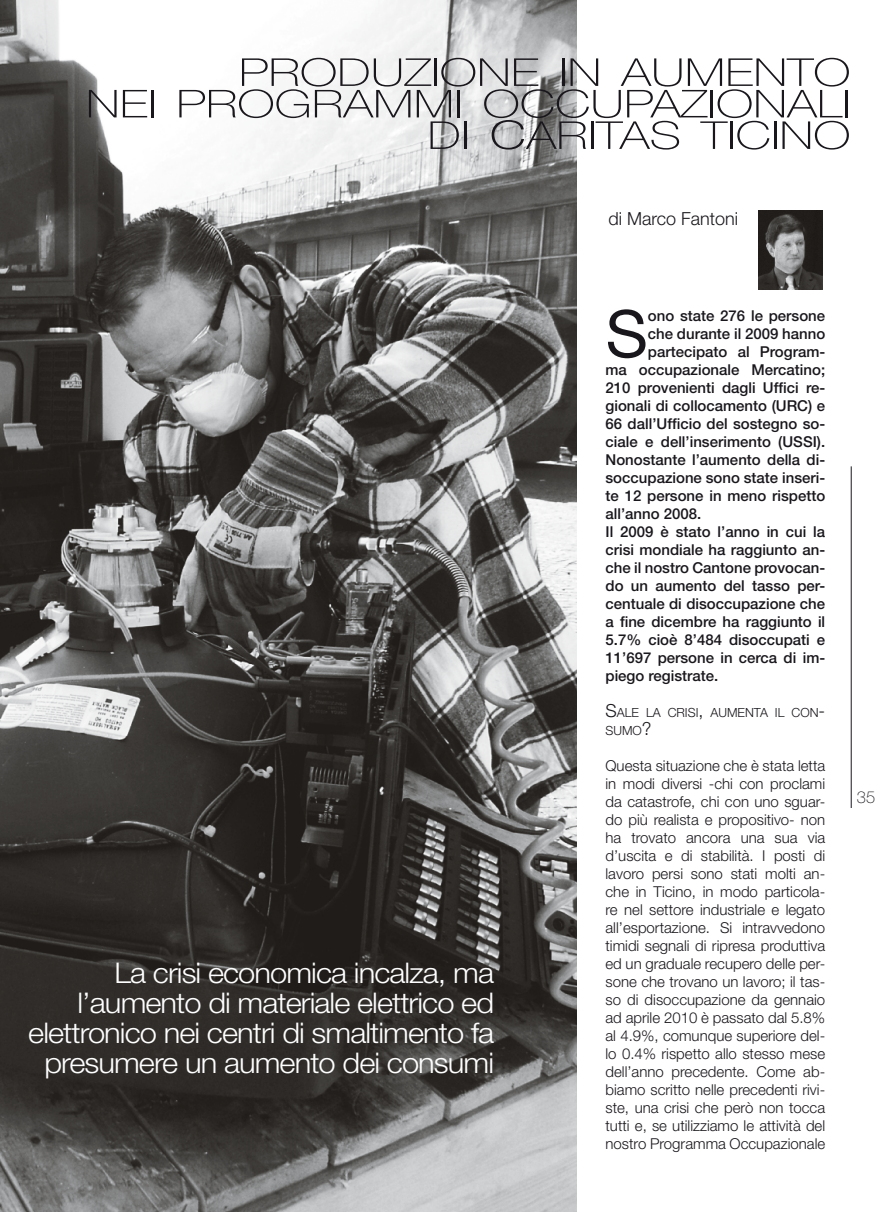
<style>
.page{position:relative;width:893px;height:1212px;background:#fff}
.page>*{position:absolute;margin:0;border:0;box-sizing:border-box;transform-origin:0 0}
.t1{font:65.4px "Helvetica Neue";color:#1a171c}
.t2{font:100 38.55px/31.5px "Helvetica Neue";color:#1a171c;text-align:right;scale:1.3 1}
.t3{font:300 28.5px/30px "Helvetica Neue";letter-spacing:-.03em;color:#fff;text-align:right;scale:1.08 1}
.t4{font:300 18px "Helvetica Neue";color:#1a171c}
.t5{font:100 16.5px "Helvetica Neue";color:#1a171c}
.t6{font:300 15px/18px "Helvetica Neue";color:#1a171c;text-align:justify}
.t7{font:500 15px "Helvetica Neue";color:#1a171c}
.t8{font:300 12.6px/18px "Helvetica Neue";color:#1a171c}
.s1{font-size:54.9px}
.s2{font-size:18px}
</style>
<div class="page">
<hr style="left:851px;top:466px;width:1px;height:342px;background:#1a171c">
<img style="left:0;top:0;width:576px;height:1212px">
<img style="left:758px;top:211px;width:64px;height:78px">
<h2 class="t2" style="left:86px;top:56px;width:590px">PRODUZIONE IN AUMENTO<br>NEI PROGRAMMI OCCUPAZIONALI<br>DI <span class="s1">c</span>ARITAS TICINO</h2>
<p class="t4" style="left:608px;top:208px;width:131px">di Marco Fantoni</p>
<h3 class="t3" style="left:28px;top:957px;width:433px">La crisi economica incalza, ma l’aumento di materiale elettrico ed elettronico nei centri di smaltimento fa presumere un aumento dei consumi</h3>
<h1 class="t1" style="left:605px;top:295px;width:44px">S</h1>
<p class="t7" style="left:648px;top:307px;width:179px">ono state 276 le persone</p>
<p class="t7" style="left:648px;top:325px;width:179px">che durante il 2009 hanno</p>
<p class="t7" style="left:648px;top:343px;width:179px">partecipato al Program-</p>
<p class="t7" style="left:605px;top:361px;width:221px">ma occupazionale Mercatino;</p>
<p class="t7" style="left:605px;top:379px;width:221px">210 provenienti dagli Uffici re-</p>
<p class="t7" style="left:605px;top:397px;width:221px">gionali di collocamento (URC) e</p>
<p class="t7" style="left:605px;top:415px;width:221px">66 dall’Ufficio del sostegno so-</p>
<p class="t7" style="left:605px;top:433px;width:221px">ciale e dell’inserimento (USSI).</p>
<p class="t7" style="left:605px;top:451px;width:221px">Nonostante l’aumento della di-</p>
<p class="t7" style="left:605px;top:469px;width:221px">soccupazione sono state inseri-</p>
<p class="t7" style="left:605px;top:487px;width:221px">te 12 persone in meno rispetto</p>
<p class="t7" style="left:605px;top:505px;width:97px">all’anno 2008.</p>
<p class="t7" style="left:605px;top:523px;width:221px">Il 2009 è stato l’anno in cui la</p>
<p class="t7" style="left:605px;top:541px;width:221px">crisi mondiale ha raggiunto an-</p>
<p class="t7" style="left:605px;top:559px;width:221px">che il nostro Cantone provocan-</p>
<p class="t7" style="left:605px;top:577px;width:221px">do un aumento del tasso per-</p>
<p class="t7" style="left:605px;top:595px;width:221px">centuale di disoccupazione che</p>
<p class="t7" style="left:605px;top:613px;width:221px">a fine dicembre ha raggiunto il</p>
<p class="t7" style="left:605px;top:631px;width:221px">5.7% cioè 8’484 disoccupati e</p>
<p class="t7" style="left:605px;top:649px;width:221px">11’697 persone in cerca di im-</p>
<p class="t7" style="left:605px;top:667px;width:114px">piego registrate.</p>
<p class="t8" style="left:605px;top:703px;width:221px"><span class="s2">S</span>ALE LA CRISI<span class="s2">,</span> AUMENTA IL CON<span class="s2">-<br></span>SUMO<span class="s2">?</span></p>
<p class="t6" style="left:605px;top:756px;width:221px">Questa situazione che è stata letta in modi diversi -chi con proclami da catastrofe, chi con uno sguar&shy;do più realista e propositivo- non ha trovato ancora una sua via d’uscita e di stabilità. I posti di lavoro persi sono stati molti an&shy;che in Ticino, in modo particola&shy;re nel settore industriale e legato all’esportazione. Si intravvedono timidi segnali di ripresa produttiva ed un graduale recupero delle per&shy;sone che trovano un lavoro; il tas&shy;so di disoccupazione da gennaio ad aprile 2010 è passato dal 5.8% al 4.9%, comunque superiore del&shy;lo 0.4% rispetto allo stesso mese dell’anno precedente. Come ab&shy;biamo scritto nelle precedenti rivi&shy;ste, una crisi che però non tocca tutti e, se utilizziamo le attività del nostro Programma Occupazionale</p>
<p class="t5" style="left:857px;top:787px;width:20px">35</p>
</div>
